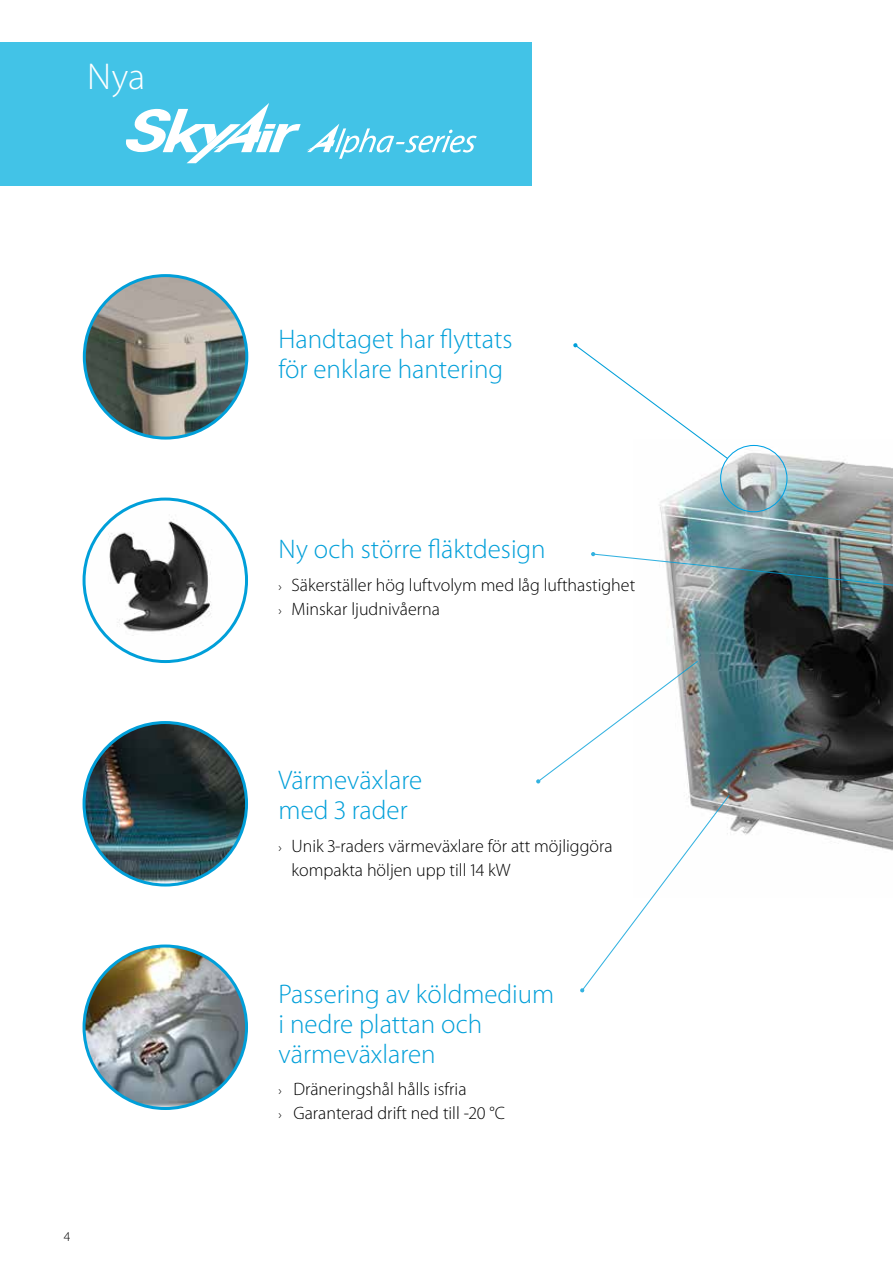
<style>
.page{position:relative;width:893px;height:1263px;background:#fff}
.page>*{position:absolute;margin:0;border:0;box-sizing:border-box;transform-origin:0 0}
.t1{font:300 37.5px "Myriad Pro";color:#fff}
.t2{font:300 27px/30px "Myriad Pro";color:#009fd9}
.t3{font:300 18px/24px "Myriad Pro";color:#000}
.t4{font:300 13.5px "Myriad Pro";color:#000}
.s1{font-size:13.5px}
</style>
<div class="page">
<div style="left:0;top:43px;width:531px;height:143px;background:#42c3e7"></div>
<img style="left:659px;top:444px;width:234px;height:407px">
<img style="left:84px;top:722px;width:163px;height:163px;border-radius:81px">
<div style="left:83px;top:721px;width:165px;height:165px;border:3px solid #009fd9;border-radius:50%"></div>
<img style="left:84px;top:499px;width:163px;height:162px;border-radius:81px">
<div style="left:83px;top:498px;width:165px;height:165px;border:3px solid #009fd9;border-radius:50%"></div>
<img style="left:84px;top:946px;width:163px;height:162px;border-radius:81px">
<div style="left:83px;top:944px;width:165px;height:166px;border:3px solid #009fd9;border-radius:50%"></div>
<svg style="left:580px;top:794px;width:151px;height:199px"></svg>
<svg style="left:536px;top:660px;width:163px;height:123px"></svg>
<svg style="left:573px;top:343px;width:156px;height:117px"></svg>
<img style="left:591px;top:552px;width:302px;height:35px">
<div style="left:720px;top:445px;width:67px;height:67px;border:1px solid #00a1e4;border-radius:50%"></div>
<svg style="left:126px;top:103px;width:351px;height:60px"></svg>
<img style="left:84px;top:276px;width:163px;height:162px;border-radius:81px">
<div style="left:83px;top:274px;width:165px;height:166px;border:3px solid #009fd9;border-radius:50%"></div>
<h1 class="t1" style="left:87px;top:56px;width:59px">Nya</h1>
<p class="t4" style="left:64px;top:1229px;width:8px">4</p>
<h2 class="t2" style="left:279px;top:324px;width:235px">Handtaget har flyttats för enklare hantering</h2>
<h2 class="t2" style="left:279px;top:534px;width:268px">Ny och större fläktdesign</h2>
<p class="t3" style="left:279px;top:573px;width:358px"><span class="s1">›</span> Säkerställer hög luftvolym med låg lufthastighet <span class="s1">›</span> Minskar ljudnivåerna</p>
<h2 class="t2" style="left:279px;top:765px;width:145px">Värmeväxlare med 3 rader</h2>
<p class="t3" style="left:291px;top:834px;width:323px;text-indent:-13px"><span class="s1">›</span> Unik 3-raders värmeväxlare för att möjliggöra kompakta höljen upp till 14 kW</p>
<h2 class="t2" style="left:279px;top:979px;width:277px">Passering av köldmedium i nedre plattan och värmeväxlaren</h2>
<p class="t3" style="left:279px;top:1077px;width:228px"><span class="s1">›</span> Dräneringshål hålls isfria<br><span class="s1">›</span> Garanterad drift ned till -20 °C</p>
</div>
